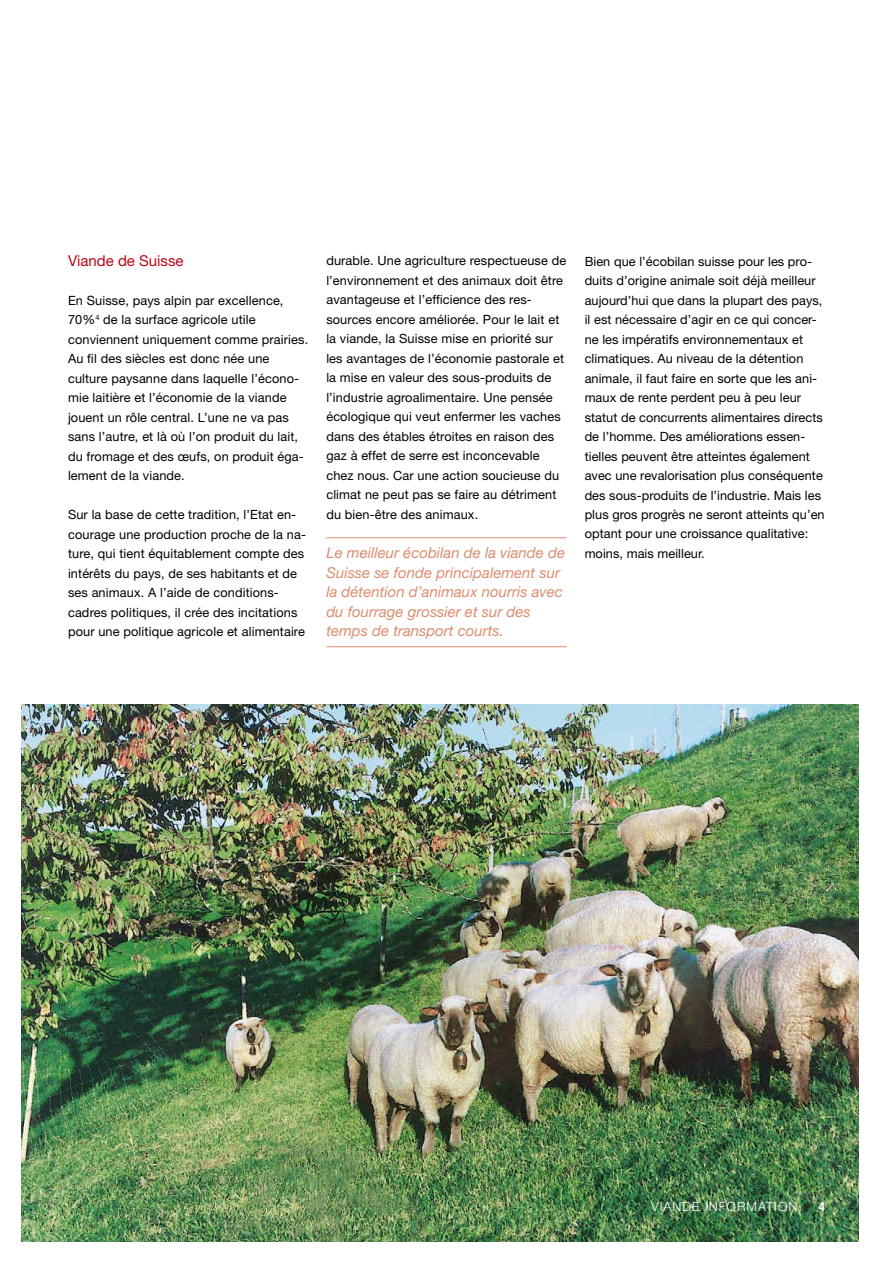
<style>
.page{position:relative;width:893px;height:1263px;background:#fff}
.page>*{position:absolute;margin:0;border:0;box-sizing:border-box;transform-origin:0 0}
.t1{font:italic 15px/19.5px "Helvetica Neue LT Std";color:#dc8c6f}
.t2{font:15px "Helvetica Neue LT Std";color:#b80718}
.t3{font:12.75px/19.5px "Helvetica Neue LT Std";letter-spacing:.01em;color:#000}
.t4{font:300 12.75px "Helvetica Neue LT Std";letter-spacing:.095em;color:#fff}
.t5{font:700 condensed 12.75px "Helvetica Neue LT Std";color:#fff}
</style>
<div class="page">
<img style="left:21px;top:704px;width:838px;height:538px">
<hr style="left:326px;top:537px;width:241px;height:1px;background:#dc8c6f">
<hr style="left:326px;top:646px;width:241px;height:1px;background:#dc8c6f">
<p class="t2" style="left:68px;top:251px;width:117px">Viande de Suisse</p>
<p class="t3" style="left:68px;top:290px;width:242px">En Suisse, pays alpin par excellence, 70%<sup>4</sup> de la surface agricole utile conviennent uniquement comme prairies.<br>Au fil des siècles est donc née une culture paysanne dans laquelle l’écono&shy;mie laitière et l’économie de la viande jouent un rôle central. L’une ne va pas sans l’autre, et là où l’on produit du lait, du fromage et des œufs, on produit éga&shy;lement de la viande.</p>
<p class="t3" style="left:68px;top:505px;width:239px">Sur la base de cette tradition, l’Etat en&shy;courage une production proche de la na&shy;ture, qui tient équitablement compte des intérêts du pays, de ses habitants et de ses animaux. A l’aide de conditions&shy;cadres politiques, il crée des incitations pour une politique agricole et alimentaire</p>
<p class="t3" style="left:326px;top:251px;width:241px">durable. Une agriculture respectueuse de l’environnement et des animaux doit être avantageuse et l’efficience des res&shy;sources encore améliorée. Pour le lait et la viande, la Suisse mise en priorité sur les avantages de l’économie pastorale et la mise en valeur des sous-produits de l’industrie agroalimentaire. Une pensée écologique qui veut enfermer les vaches dans des étables étroites en raison des gaz à effet de serre est inconcevable chez nous. Car une action soucieuse du climat ne peut pas se faire au détriment du bien-être des animaux.</p>
<p class="t1" style="left:326px;top:543px;width:240px">Le meilleur écobilan de la viande de Suisse se fonde principalement sur la détention d’animaux nourris avec du fourrage grossier et sur des temps de transport courts.</p>
<p class="t3" style="left:585px;top:251px;width:241px">Bien que l’écobilan suisse pour les pro&shy;duits d’origine animale soit déjà meilleur aujourd’hui que dans la plupart des pays, il est nécessaire d’agir en ce qui concer&shy;ne les impératifs environnementaux et climatiques. Au niveau de la détention animale, il faut faire en sorte que les ani&shy;maux de rente perdent peu à peu leur statut de concurrents alimentaires directs de l’homme. Des améliorations essen&shy;tielles peuvent être atteintes également avec une revalorisation plus conséquente des sous-produits de l’industrie. Mais les plus gros progrès ne seront atteints qu’en optant pour une croissance qualitative: moins, mais meilleur.</p>
<p class="t4" style="left:651px;top:1198px;width:148px">VIANDE INFORMATION</p>
<p class="t5" style="left:819px;top:1198px;width:8px">4</p>
</div>
